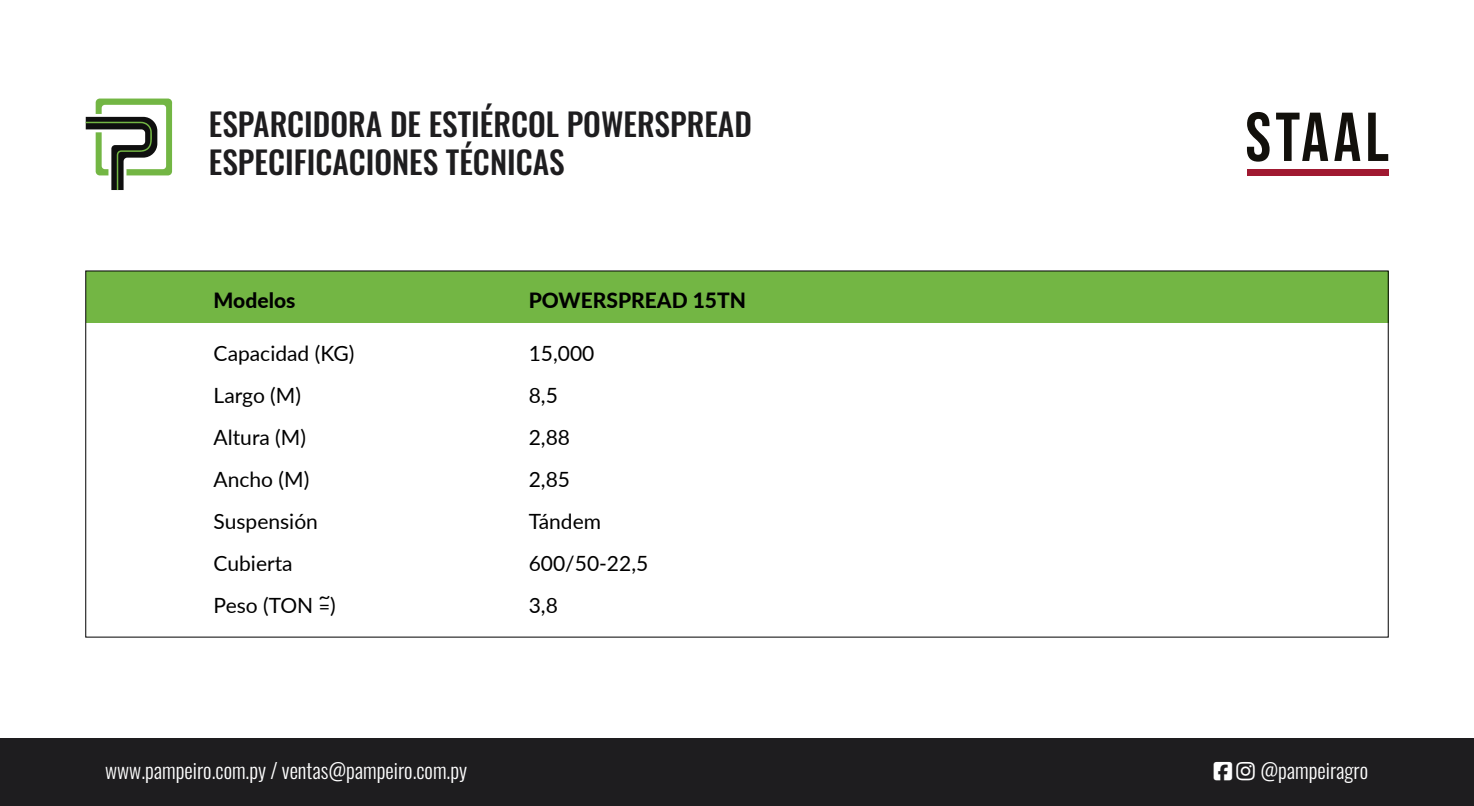
<style>
.page{position:relative;width:1474px;height:806px;background:#fff}
.page>*{position:absolute;margin:0;border:0;box-sizing:border-box;transform-origin:0 0}
.t1{font:500 31.5px/37.8px "Oswald";color:#1e1d1f}
.t2{font:21px "Lato";color:#000}
.t3{font:300 21px "Oswald";color:#fff}
.t4{font:800 21px "Lato";color:#000}
</style>
<div class="page">
<div style="left:0;top:739px;width:1473px;height:67px;background:#1e1d1f"></div>
<div style="left:86px;top:271px;width:1302px;height:52px;background:#73b644"></div>
<svg style="left:86px;top:99px;width:86px;height:91px"></svg>
<svg style="left:1246px;top:112px;width:23px;height:50px"></svg>
<svg style="left:1276px;top:113px;width:52px;height:48px"></svg>
<svg style="left:1334px;top:113px;width:26px;height:48px"></svg>
<svg style="left:1368px;top:113px;width:20px;height:48px"></svg>
<div style="left:1246px;top:169px;width:142px;height:7px;background:#a01931"></div>
<h1 class="t1" style="left:209px;top:107px;width:544px">ESPARCIDORA DE ESTIÉRCOL POWERSPREAD<br>ESPECIFICACIONES TÉCNICAS</h1>
<p class="t4" style="left:214px;top:285px;width:83px">Modelos</p>
<p class="t4" style="left:529px;top:285px;width:219px">POWERSPREAD 15TN</p>
<p class="t2" style="left:214px;top:338px;width:142px">Capacidad (KG)</p>
<p class="t2" style="left:529px;top:338px;width:67px">15,000</p>
<p class="t2" style="left:214px;top:380px;width:89px">Largo (M)</p>
<p class="t2" style="left:529px;top:380px;width:31px">8,5</p>
<p class="t2" style="left:214px;top:422px;width:94px">Altura (M)</p>
<p class="t2" style="left:529px;top:422px;width:43px">2,88</p>
<p class="t2" style="left:214px;top:464px;width:97px">Ancho (M)</p>
<p class="t2" style="left:529px;top:464px;width:43px">2,85</p>
<p class="t2" style="left:214px;top:506px;width:106px">Suspensión</p>
<p class="t2" style="left:529px;top:506px;width:74px">Tándem</p>
<p class="t2" style="left:214px;top:548px;width:81px">Cubierta</p>
<p class="t2" style="left:529px;top:548px;width:121px">600/50-22,5</p>
<p class="t2" style="left:214px;top:590px;width:123px">Peso (TON =)</p>
<p class="t2" style="left:529px;top:590px;width:31px">3,8</p>
<p class="t2" style="left:318px;top:582px;width:14px">~</p>
<p class="t3" style="left:105px;top:752px;width:363px">www.pampeiro.com.py / ventas@pampeiro.com.py</p>
<p class="t3" style="left:1260px;top:752px;width:109px">@pampeiragro</p>
</div>
